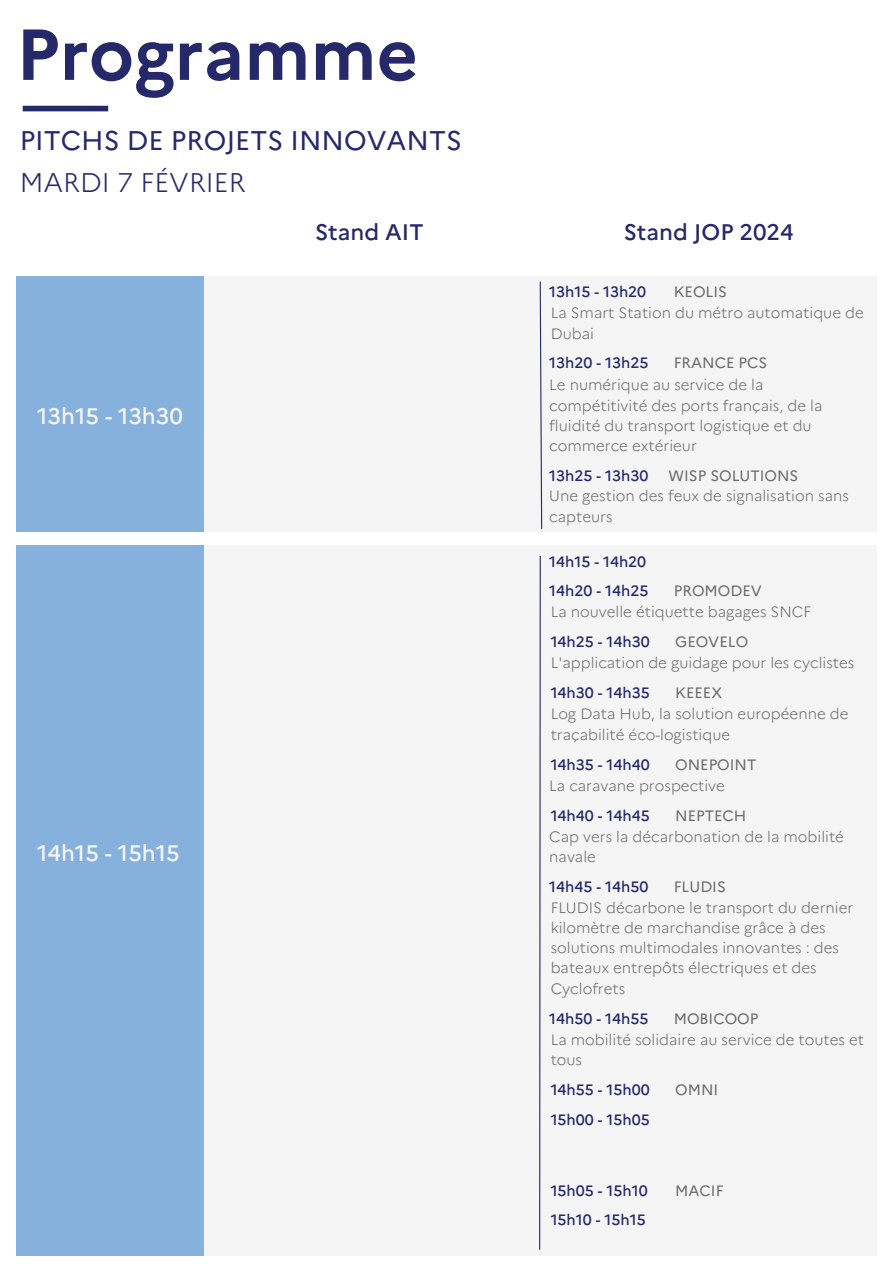
<style>
.page{position:relative;width:893px;height:1264px;background:#fff}
.page>*{position:absolute;margin:0;border:0;box-sizing:border-box;transform-origin:0 0}
.t1{font:700 72px "Marianne";color:#25296a}
.t2{font:27px "Marianne";color:#25296a}
.t3{font:300 27px "Marianne";color:#25296a}
.t4{font:500 22.5px "Marianne";color:#f5f5f5}
.t5{font:500 22.5px "Marianne";color:#25296a}
.t6{font:300 15px/20.2px "Marianne";color:#6b6c6d}
.t7{font:500 15px "Marianne";color:#25296a}
.t8{font:15px "Marianne";color:#6b6c6d}
</style>
<div class="page">
<div style="left:23px;top:106px;width:85px;height:5px;background:#25296a"></div>
<div style="left:16px;top:276px;width:188px;height:255px;background:#86b1dd"></div>
<div style="left:204px;top:276px;width:672px;height:255px;background:#f5f5f5"></div>
<svg style="left:539px;top:281px;width:3px;height:248px"></svg>
<div style="left:16px;top:546px;width:188px;height:709px;background:#86b1dd"></div>
<div style="left:204px;top:546px;width:672px;height:709px;background:#f5f5f5"></div>
<svg style="left:539px;top:555px;width:2px;height:695px"></svg>
<h1 class="t1" style="left:16px;top:-2px;width:404px">Programme</h1>
<h2 class="t2" style="left:20px;top:119px;width:443px">PITCHS DE PROJETS INNOVANTS</h2>
<h2 class="t3" style="left:20px;top:162px;width:227px">MARDI 7 FÉVRIER</h2>
<h3 class="t5" style="left:315px;top:214px;width:110px">Stand AIT</h3>
<h3 class="t5" style="left:623px;top:214px;width:171px">Stand JOP 2024</h3>
<p class="t7" style="left:549px;top:280px;width:98px">13h15 - 13h20</p>
<p class="t8" style="left:673px;top:280px;width:55px">KEOLIS</p>
<p class="t6" style="left:550px;top:302px;width:314px">La Smart Station du métro automatique de<br>Dubai</p>
<h3 class="t4" style="left:37px;top:398px;width:147px">13h15 - 13h30</h3>
<h3 class="t4" style="left:37px;top:835px;width:144px">14h15 - 15h15</h3>
<p class="t7" style="left:549px;top:351px;width:101px">13h20 - 13h25</p>
<p class="t8" style="left:673px;top:351px;width:95px">FRANCE PCS</p>
<p class="t6" style="left:549px;top:373px;width:275px">Le numérique au service de la compétitivité des ports français, de la fluidité du transport logistique et du commerce extérieur</p>
<p class="t6" style="left:549px;top:484px;width:301px">Une gestion des feux de signalisation sans capteurs</p>
<p class="t7" style="left:549px;top:464px;width:101px">13h25 - 13h30</p>
<p class="t8" style="left:668px;top:464px;width:131px">WISP SOLUTIONS</p>
<p class="t7" style="left:549px;top:550px;width:98px">14h15 - 14h20</p>
<p class="t7" style="left:549px;top:579px;width:101px">14h20 - 14h25</p>
<p class="t8" style="left:673px;top:579px;width:90px">PROMODEV</p>
<p class="t6" style="left:550px;top:600px;width:262px">La nouvelle étiquette bagages SNCF</p>
<p class="t7" style="left:550px;top:630px;width:101px">14h25 - 14h30</p>
<p class="t8" style="left:675px;top:630px;width:74px">GEOVELO</p>
<p class="t7" style="left:550px;top:681px;width:101px">14h30 - 14h35</p>
<p class="t8" style="left:675px;top:681px;width:48px">KEEEX</p>
<p class="t6" style="left:550px;top:651px;width:305px">L'application de guidage pour les cyclistes</p>
<p class="t6" style="left:550px;top:702px;width:299px">Log Data Hub, la solution européenne de traçabilité éco-logistique</p>
<p class="t7" style="left:550px;top:752px;width:101px">14h35 - 14h40</p>
<p class="t8" style="left:675px;top:752px;width:83px">ONEPOINT</p>
<p class="t7" style="left:550px;top:803px;width:101px">14h40 - 14h45</p>
<p class="t8" style="left:675px;top:803px;width:73px">NEPTECH</p>
<p class="t6" style="left:549px;top:824px;width:296px">Cap vers la décarbonation de la mobilité navale</p>
<p class="t7" style="left:549px;top:874px;width:101px">14h45 - 14h50</p>
<p class="t8" style="left:673px;top:874px;width:54px">FLUDIS</p>
<p class="t6" style="left:550px;top:896px;width:304px">FLUDIS décarbone le transport du dernier kilomètre de marchandise grâce à des solutions multimodales innovantes : des bateaux entrepôts électriques et des Cyclofrets</p>
<p class="t7" style="left:549px;top:1006px;width:101px">14h50 - 14h55</p>
<p class="t8" style="left:673px;top:1006px;width:86px">MOBICOOP</p>
<p class="t6" style="left:550px;top:1028px;width:315px">La mobilité solidaire au service de toutes et tous</p>
<p class="t7" style="left:550px;top:1077px;width:101px">14h55 - 15h00</p>
<p class="t8" style="left:675px;top:1077px;width:45px">OMNI</p>
<p class="t7" style="left:550px;top:1107px;width:101px">15h00 - 15h05</p>
<p class="t6" style="left:549px;top:773px;width:177px">La caravane prospective</p>
<p class="t7" style="left:550px;top:1178px;width:98px">15h05 - 15h10</p>
<p class="t8" style="left:675px;top:1178px;width:50px">MACIF</p>
<p class="t7" style="left:550px;top:1208px;width:96px">15h10 - 15h15</p>
</div>
